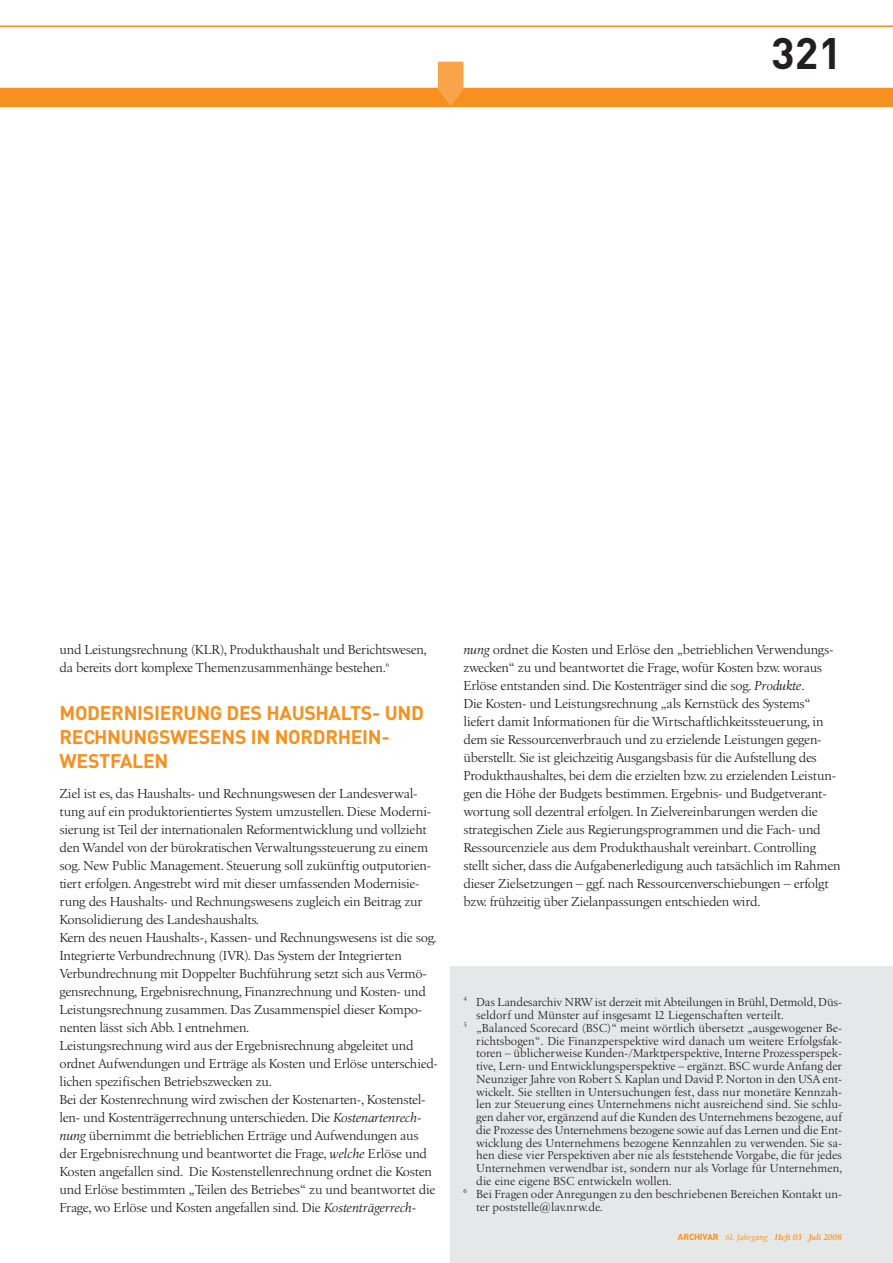
<style>
.page{position:relative;width:893px;height:1263px;background:#fff}
.page>*{position:absolute;margin:0;border:0;box-sizing:border-box;transform-origin:0 0}
.t1{font:700 43.5px "DIN";color:#231f20}
.t2{font:700 19.5px/24px "DIN";letter-spacing:-.015em;color:#f7901e}
.t3{font:13.5px/18px "Birka";letter-spacing:-.015em;color:#231f20}
.t4{font:12px "Birka";letter-spacing:.005em;color:#231f20}
.t5{font:italic 600 8.7px "Birka";letter-spacing:-.005em;color:#f7901e}
.s1{font-style:italic}
.s2{font-family:"DIN";font-weight:700;font-style:normal}
.s3{font-weight:400}
</style>
<div class="page">
<div style="left:0;top:89px;width:893px;height:17px;background:#f7901e"></div>
<div style="left:451px;top:967px;width:442px;height:296px;background:#e6e7e8"></div>
<svg style="left:0;top:26px;width:893px;height:63px"></svg>
<svg style="left:438px;top:62px;width:25px;height:44px"></svg>
<h1 class="t1" style="left:771px;top:29px;width:72px">321</h1>
<p class="t3" style="left:60px;top:641px;width:369px">und Leistungsrechnung (KLR), Produkthaushalt und Berichtswesen, da bereits dort komplexe Themenzusammenhänge bestehen.<sup>6</sup></p>
<h2 class="t2" style="left:60px;top:701px;width:366px">MODERNISIERUNG DES HAUSHALTS- UND<br>RECHNUNGSWESENS IN NORDRHEIN-<br>WESTFALEN</h2>
<p class="t3" style="left:60px;top:785px;width:380px">Ziel ist es, das Haushalts- und Rechnungswesen der Landesverwal&shy;tung auf ein produktorientiertes System umzustellen. Diese Moderni&shy;sierung ist Teil der internationalen Reformentwicklung und vollzieht den Wandel von der bürokratischen Verwaltungssteuerung zu einem sog. New Public Management. Steuerung soll zukünftig outputorien&shy;tiert erfolgen. Angestrebt wird mit dieser umfassenden Modernisie&shy;rung des Haushalts- und Rechnungswesens zugleich ein Beitrag zur Konsolidierung des Landeshaushalts.<br>Kern des neuen Haushalts-, Kassen- und Rechnungswesens ist die sog.<br>Integrierte Verbundrechnung (IVR). Das System der Integrierten Verbundrechnung mit Doppelter Buchführung setzt sich aus Vermö&shy;gensrechnung, Ergebnisrechnung, Finanzrechnung und Kosten- und Leistungsrechnung zusammen. Das Zusammenspiel dieser Kompo&shy;nenten lässt sich Abb. 1 entnehmen.<br>Leistungsrechnung wird aus der Ergebnisrechnung abgeleitet und ordnet Aufwendungen und Erträge als Kosten und Erlöse unterschied&shy;lichen spezifischen Betriebszwecken zu.<br>Bei der Kostenrechnung wird zwischen der Kostenarten-, Kostenstel&shy;len- und Kostenträgerrechnung unterschieden. Die <span class="s1">Kostenartenrech&shy;nung</span> übernimmt die betrieblichen Erträge und Aufwendungen aus der Ergebnisrechnung und beantwortet die Frage, <span class="s1">welche</span> Erlöse und Kosten angefallen sind. Die Kostenstellenrechnung ordnet die Kosten und Erlöse bestimmten „Teilen des Betriebes“ zu und beantwortet die Frage, wo Erlöse und Kosten angefallen sind. Die <span class="s1">Kostenträgerrech-</span></p>
<p class="t3" style="left:463px;top:641px;width:379px"><span class="s1">nung</span> ordnet die Kosten und Erlöse den „betrieblichen Verwendungs&shy;zwecken“ zu und beantwortet die Frage, wofür Kosten bzw. woraus Erlöse entstanden sind. Die Kostenträger sind die sog. <span class="s1">Produkte</span>.<br>Die Kosten- und Leistungsrechnung „als Kernstück des Systems“ liefert damit Informationen für die Wirtschaftlichkeitssteuerung, in dem sie Ressourcenverbrauch und zu erzielende Leistungen gegen&shy;überstellt. Sie ist gleichzeitig Ausgangsbasis für die Aufstellung des Produkthaushaltes, bei dem die erzielten bzw. zu erzielenden Leistun&shy;gen die Höhe der Budgets bestimmen. Ergebnis- und Budgetverant&shy;wortung soll dezentral erfolgen. In Zielvereinbarungen werden die strategischen Ziele aus Regierungsprogrammen und die Fach- und Ressourcenziele aus dem Produkthaushalt vereinbart. Controlling stellt sicher, dass die Aufgabenerledigung auch tatsächlich im Rahmen dieser Zielsetzungen – ggf. nach Ressourcenverschiebungen – erfolgt bzw. frühzeitig über Zielanpassungen entschieden wird.</p>
<p class="t4" style="left:463px;top:997px;width:380px"><sup>4</sup> Das Landesarchiv NRW ist derzeit mit Abteilungen in Brühl, Detmold, Düs-</p>
<p class="t4" style="left:476px;top:1010px;width:309px">seldorf und Münster auf insgesamt 12 Liegenschaften verteilt.</p>
<p class="t4" style="left:463px;top:1023px;width:380px"><sup>5</sup> „Balanced Scorecard (BSC)“ meint wörtlich übersetzt „ausgewogener Be-</p>
<p class="t4" style="left:476px;top:1035px;width:367px">richtsbogen“. Die Finanzperspektive wird danach um weitere Erfolgsfak-</p>
<p class="t4" style="left:476px;top:1048px;width:367px">toren – üblicherweise Kunden-/Marktperspektive, Interne Prozessperspek-</p>
<p class="t4" style="left:476px;top:1061px;width:367px">tive, Lern- und Entwicklungsperspektive – ergänzt. BSC wurde Anfang der</p>
<p class="t4" style="left:476px;top:1074px;width:367px">Neunziger Jahre von Robert S. Kaplan und David P. Norton in den USA ent-</p>
<p class="t4" style="left:476px;top:1086px;width:367px">wickelt. Sie stellten in Untersuchungen fest, dass nur monetäre Kennzah-</p>
<p class="t4" style="left:476px;top:1099px;width:367px">len zur Steuerung eines Unternehmens nicht ausreichend sind. Sie schlu-</p>
<p class="t4" style="left:476px;top:1112px;width:367px">gen daher vor, ergänzend auf die Kunden des Unternehmens bezogene, auf</p>
<p class="t4" style="left:476px;top:1125px;width:367px">die Prozesse des Unternehmens bezogene sowie auf das Lernen und die Ent-</p>
<p class="t4" style="left:476px;top:1137px;width:367px">wicklung des Unternehmens bezogene Kennzahlen zu verwenden. Sie sa-</p>
<p class="t4" style="left:476px;top:1150px;width:367px">hen diese vier Perspektiven aber nie als feststehende Vorgabe, die für jedes</p>
<p class="t4" style="left:476px;top:1163px;width:368px">Unternehmen verwendbar ist, sondern nur als Vorlage für Unternehmen,</p>
<p class="t4" style="left:476px;top:1176px;width:197px">die eine eigene BSC entwickeln wollen.</p>
<p class="t4" style="left:463px;top:1188px;width:380px"><sup>6</sup> Bei Fragen oder Anregungen zu den beschriebenen Bereichen Kontakt un-</p>
<p class="t4" style="left:476px;top:1201px;width:128px">ter poststelle@lav.nrw.de.</p>
<p class="t5" style="left:678px;top:1233px;width:166px"><span class="s2">ARCHIVAR</span> <span class="s3">61. Jahrgang</span> Heft 03 Juli 2008</p>
</div>
